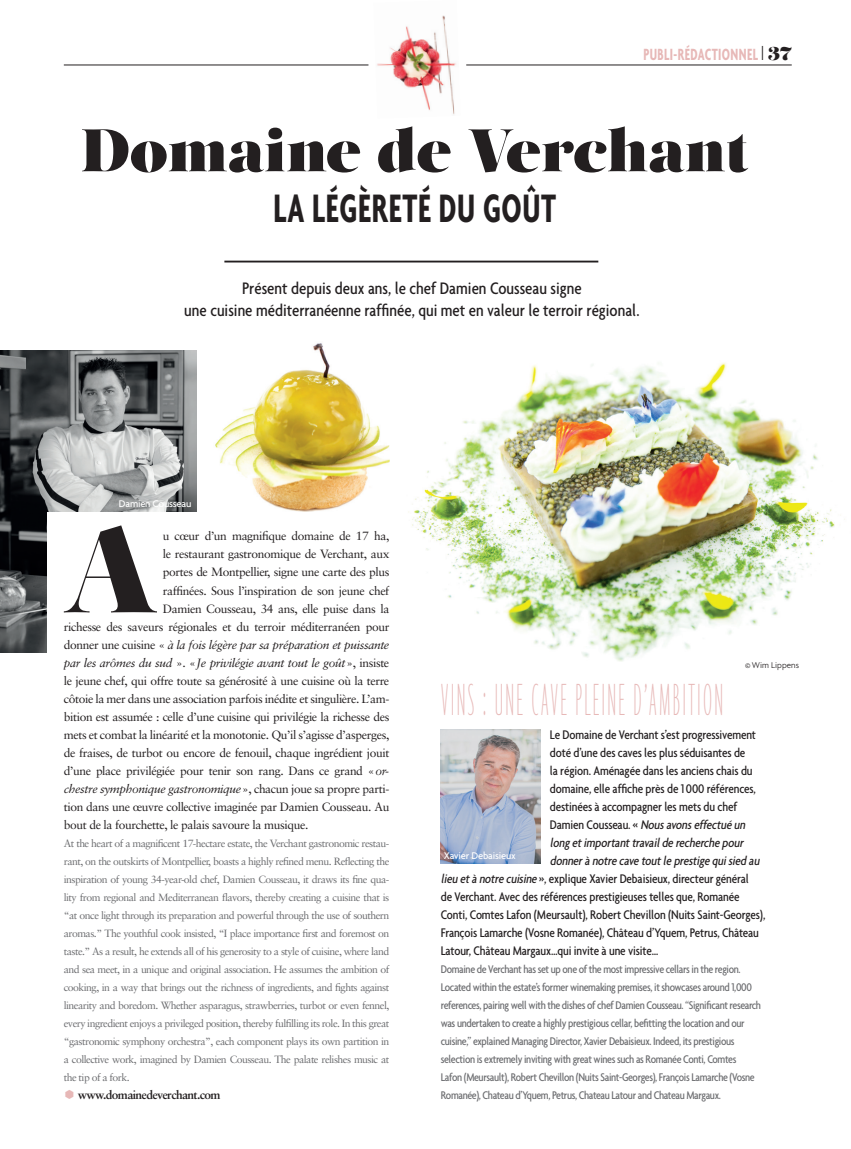
<style>
.page{position:relative;width:851px;height:1149px;background:#fff}
.page>*{position:absolute;margin:0;border:0;box-sizing:border-box;transform-origin:0 0}
.t1{font:120.75px "Salome";color:#231f20}
.t2{font:60px "Salome";color:#231f20}
.t3{font:100 ultra-condensed 48.75px "Agenda";letter-spacing:.06em;color:#e7b8b7;scale:.77 1}
.t4{font:700 condensed 42.9px "Agenda";letter-spacing:.02em;color:#231f20;scale:.77 1}
.t5{font:500 condensed 18px/21.6px "Agenda";color:#231f20;text-align:center}
.t6{font:700 condensed 17.55px "Agenda";letter-spacing:.03em;color:#e7b8b7;scale:.77 1}
.t7{font:500 condensed 13.5px "Agenda";letter-spacing:-.01em;color:#231f20}
.t8{font:italic 500 condensed 13.5px "Agenda";color:#231f20}
.t9{font:12px "Sabon";letter-spacing:-.03em;color:#231f20}
.t10{font:500 condensed 12px/18px "Agenda";letter-spacing:-.03em;color:#6c6d70}
.t11{font:italic 12px "Sabon";letter-spacing:-.03em;color:#231f20}
.t12{font:700 12px "Sabon";letter-spacing:-.05em;color:#231f20}
.t13{font:10.5px/18px "Sabon";letter-spacing:-.05em;color:#6c6d70;text-align:justify}
.t14{font:500 10.5px "Agenda";letter-spacing:-.02em;color:#fff}
.t15{font:300 9px "Agenda";color:#231f20}
.s1{font-weight:300;font-stretch:ultra-condensed;font-size:22.05px;color:#231f20}
.s2{font-family:"Salome";font-weight:400;font-stretch:normal;font-size:18.3px;color:#231f20}
.s3{font-style:normal}
.s4{font-style:italic}
</style>
<div class="page">
<hr style="left:224px;top:260px;width:374px;height:2px;background:#231f20">
<img style="left:0;top:350px;width:197px;height:302px">
<img style="left:377px;top:15px;width:80px;height:100px">
<img style="left:215px;top:343px;width:174px;height:169px">
<div style="left:48px;top:512px;width:393px;height:311px;background:#fff"></div>
<hr style="left:466px;top:65px;width:325px;height:1px;background:#231f20">
<hr style="left:64px;top:65px;width:304px;height:1px;background:#231f20">
<img style="left:441px;top:729px;width:100px;height:134px">
<img style="left:408px;top:362px;width:437px;height:299px">
<h3 class="t6" style="left:643px;top:44px;width:194px">PUBLI-RÉDACTIONNEL <span class="s1">i</span> <span class="s2">37</span></h3>
<h2 class="t2" style="left:81px;top:111px;width:669px">Domaine de Verchant</h2>
<h3 class="t4" style="left:273px;top:183px;width:368px">LA LÉGÈRETÉ DU GOÛT</h3>
<h3 class="t5" style="left:184px;top:277px;width:456px">Présent depuis deux ans, le chef Damien Cousseau signe<br>une cuisine méditerranéenne raffinée, qui met en valeur le terroir régional.</h3>
<p class="t14" style="left:119px;top:497px;width:74px">Damien Cousseau</p>
<h1 class="t1" style="left:63px;top:490px;width:97px">A</h1>
<p class="t9" style="left:163px;top:529px;width:228px">u cœur d’un magnifique domaine de 17 ha,</p>
<p class="t9" style="left:163px;top:547px;width:228px">le restaurant gastronomique de Verchant, aux</p>
<p class="t9" style="left:163px;top:565px;width:228px">portes de Montpellier, signe une carte des plus</p>
<p class="t9" style="left:163px;top:583px;width:228px">raffinées. Sous l’inspiration de son jeune chef</p>
<p class="t9" style="left:163px;top:601px;width:228px">Damien Cousseau, 34 ans, elle puise dans la</p>
<p class="t9" style="left:64px;top:619px;width:327px">richesse des saveurs régionales et du terroir méditerranéen pour</p>
<p class="t11" style="left:64px;top:637px;width:327px"><span class="s3">donner une cuisine «</span> à la fois légère par sa préparation et puissante</p>
<p class="t11" style="left:64px;top:655px;width:327px">par les arômes du sud <span class="s3">». «</span>Je privilégie avant tout le goût<span class="s3">», insiste</span></p>
<p class="t9" style="left:64px;top:673px;width:327px">le jeune chef, qui offre toute sa générosité à une cuisine où la terre</p>
<p class="t9" style="left:64px;top:691px;width:327px">côtoie la mer dans une association parfois inédite et singulière. L’am-</p>
<p class="t9" style="left:64px;top:709px;width:327px">bition est assumée : celle d’une cuisine qui privilégie la richesse des</p>
<p class="t9" style="left:64px;top:727px;width:327px">mets et combat la linéarité et la monotonie. Qu’il s’agisse d’asperges,</p>
<p class="t9" style="left:64px;top:745px;width:327px">de fraises, de turbot ou encore de fenouil, chaque ingrédient jouit</p>
<p class="t9" style="left:64px;top:763px;width:327px">d’une place privilégiée pour tenir son rang. Dans ce grand «<span class="s4">or-</span></p>
<p class="t11" style="left:64px;top:781px;width:327px">chestre symphonique gastronomique<span class="s3">», chacun joue sa propre parti-</span></p>
<p class="t9" style="left:64px;top:799px;width:327px">tion dans une œuvre collective imaginée par Damien Cousseau. Au</p>
<p class="t9" style="left:64px;top:817px;width:246px">bout de la fourchette, le palais savoure la musique.</p>
<p class="t13" style="left:64px;top:833px;width:327px">At the heart of a magnificent 17-hectare estate, the Verchant gastronomic restau&shy;rant, on the outskirts of Montpellier, boasts a highly refined menu. Reflecting the inspiration of young 34-year-old chef, Damien Cousseau, it draws its fine qua&shy;lity from regional and Mediterranean flavors, thereby creating a cuisine that is “at once light through its preparation and powerful through the use of southern aromas.” The youthful cook insisted, “I place importance first and foremost on taste.” As a result, he extends all of his generosity to a style of cuisine, where land and sea meet, in a unique and original association. He assumes the ambition of cooking, in a way that brings out the richness of ingredients, and fights against linearity and boredom. Whether asparagus, strawberries, turbot or even fennel, every ingredient enjoys a privileged position, thereby fulfilling its role. In this great “gastronomic symphony orchestra”, each component plays its own partition in a collective work, imagined by Damien Cousseau. The palate relishes music at the tip of a fork.</p>
<p class="t12" style="left:78px;top:1086px;width:144px">www.domainedeverchant.com</p>
<p class="t15" style="left:745px;top:659px;width:55px">©Wim Lippens</p>
<h3 class="t3" style="left:441px;top:675px;width:368px">VINS : UNE CAVE PLEINE D’AMBITION</h3>
<p class="t7" style="left:550px;top:726px;width:207px">Le Domaine de Verchant s’est progressivement</p>
<p class="t7" style="left:550px;top:744px;width:197px">doté d’une des caves les plus séduisantes de</p>
<p class="t7" style="left:550px;top:762px;width:204px">la région. Aménagée dans les anciens chais du</p>
<p class="t7" style="left:550px;top:780px;width:207px">domaine, elle affiche près de 1000 références,</p>
<p class="t7" style="left:550px;top:798px;width:189px">destinées à accompagner les mets du chef</p>
<p class="t8" style="left:550px;top:816px;width:199px"><span class="s3">D a m i e n C o u s s e a u . «</span> Nousavonseffectué un</p>
<p class="t8" style="left:550px;top:834px;width:197px">longetimportanttravailde recherche pour</p>
<p class="t8" style="left:550px;top:852px;width:214px">donnerànotre cave toutle prestige quisied au</p>
<p class="t7" style="left:441px;top:870px;width:309px"><span class="s4">lieu etànotre cuisine</span> », explique Xavier Debaisieux, directeur général</p>
<p class="t7" style="left:441px;top:888px;width:300px">de Verchant. Avec des références prestigieuses telles que, Romanée</p>
<p class="t7" style="left:441px;top:906px;width:326px">Conti, Comtes Lafon (Meursault), Robert Chevillon (Nuits Saint-Georges),</p>
<p class="t7" style="left:441px;top:924px;width:319px">François Lamarche (Vosne Romanée), Château d’Yquem, Petrus, Château</p>
<p class="t7" style="left:441px;top:942px;width:219px">Latour, Château Margaux…qui invite à une visite…</p>
<p class="t10" style="left:441px;top:959px;width:322px">Domaine de Verchant has set up one of the most impressive cellars in the region.<br>Located within the estate’s former winemaking premises, it showcases around 1,000 references, pairing well with the dishes of chef Damien Cousseau. “Significant research was undertaken to create a highly prestigious cellar, befitting the location and our cuisine,” explained Managing Director, Xavier Debaisieux. Indeed, its prestigious selection is extremely inviting with great wines such as Romanée Conti, Comtes<br>Lafon (Meursault), Robert Chevillon (Nuits Saint-Georges), François Lamarche (Vosne Romanée), Chateau d’Yquem, Petrus, Chateau Latour and Chateau Margaux.</p>
<p class="t14" style="left:444px;top:849px;width:73px">Xavier Debaisieux</p>
</div>
